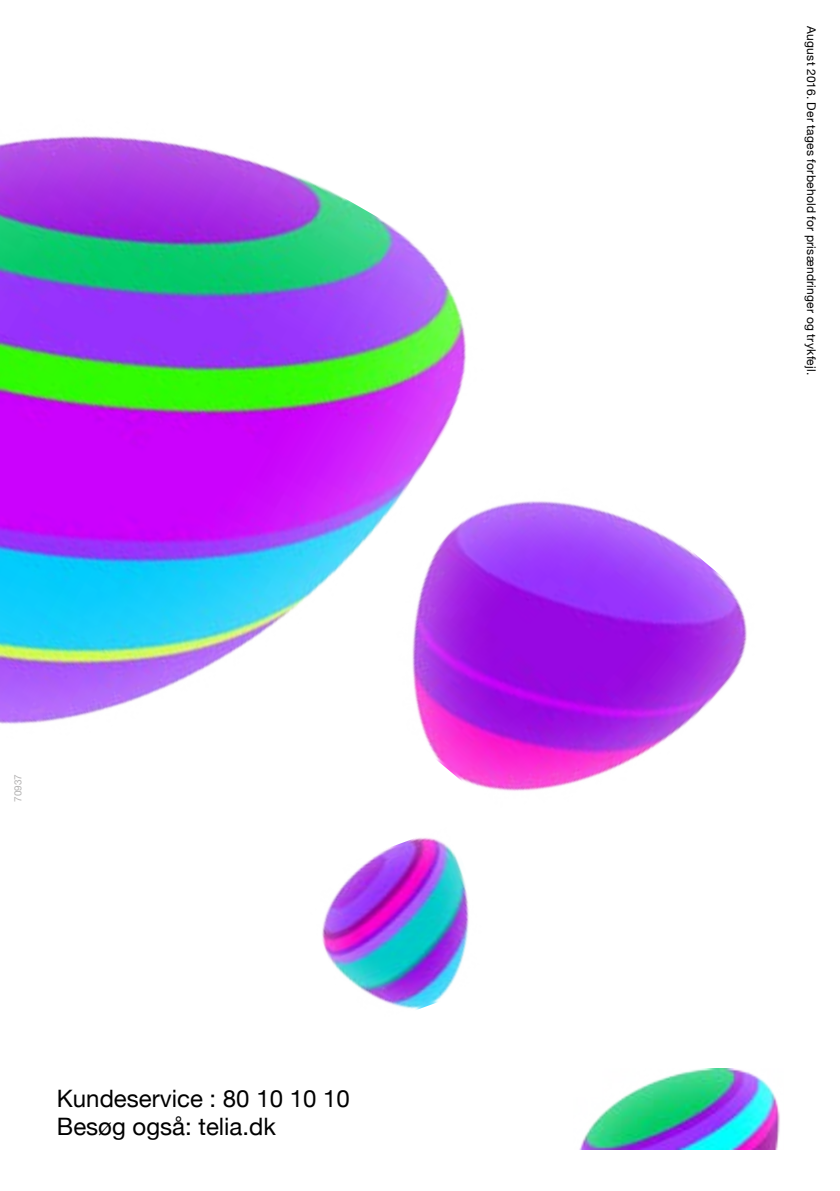
<style>
.page{position:relative;width:840px;height:1191px;background:#fff}
.page>*{position:absolute;margin:0;border:0;box-sizing:border-box;transform-origin:0 0}
.t1{font:24px/28px "Helvetica Neue";color:#000}
.t2{font:12px "Helvetica Neue";letter-spacing:.025em;color:#000}
.t3{font:10px "Helvetica Neue";color:#b3b2b2}
</style>
<div class="page">
<img style="left:579px;top:1068px;width:201px;height:81px">
<img style="left:532px;top:501px;width:215px;height:290px">
<img style="left:322px;top:867px;width:147px;height:143px">
<img style="left:0;top:136px;width:532px;height:731px">
<p class="t3" style="left:11px;top:802px;width:29px;rotate:-90deg">70937</p>
<h1 class="t1" style="left:57px;top:1086px;width:294px">Kundeservice : 80 10 10 10<br>Besøg også: telia.dk</h1>
<p class="t2" style="left:819px;top:26px;width:350px;rotate:90deg">August 2016. Der tages forbehold for prisændringer og trykfejl.</p>
</div>
